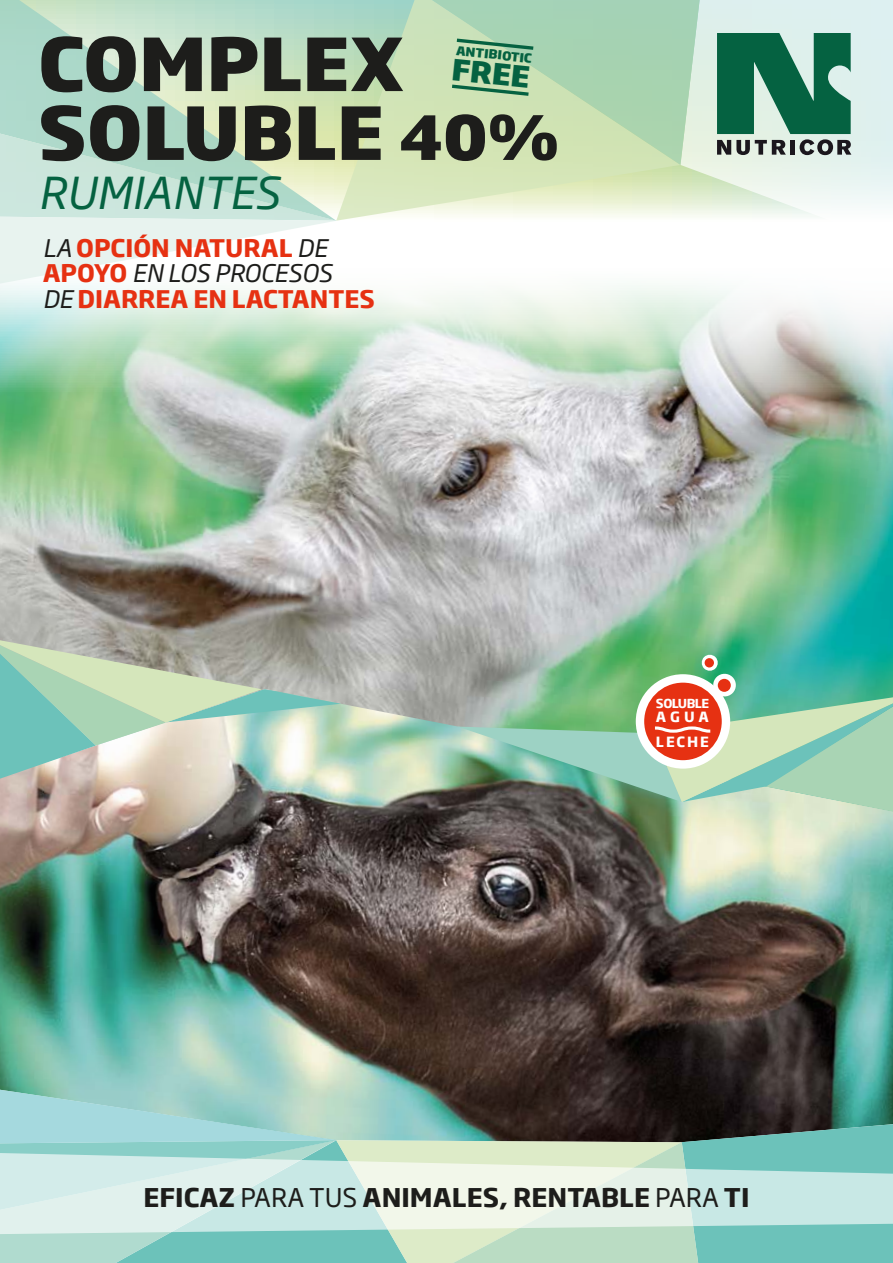
<style>
.page{position:relative;width:893px;height:1263px;background:#fff}
.page>*{position:absolute;margin:0;border:0;box-sizing:border-box;transform-origin:0 0}
.t1{font:800 72px/68.8px "Soho Gothic Pro";color:#1d1d1b}
.t2{font:italic 43.5px "Soho Gothic Pro";color:#056241}
.t3{font:800 28.95px "Soho Gothic Pro";color:#056241}
.t4{font:700 25.5px "Soho Gothic Pro";color:#1d1d1b}
.t5{font:700 24px/25.5px "Soho Gothic Pro";color:#e63112}
.t6{font:700 13.95px/24.2px "Soho Gothic Pro";letter-spacing:.14em;color:#fff}
.t7{font:700 12.3px "Soho Gothic Pro";letter-spacing:-.045em;color:#fff}
.t8{font:800 12.15px "Soho Gothic Pro";color:#056241}
.s1{font-size:60px}
.s2{font-weight:400;font-style:italic;color:#1d1d1b}
.s3{font-weight:400}
</style>
<div class="page">
<img style="left:0;top:811px;width:893px;height:277px">
<img style="left:0;top:454px;width:893px;height:357px">
<svg style="left:0;top:1088px;width:893px;height:175px;background:#7ca69d"></svg>
<svg style="left:0;top:1153px;width:893px;height:81px;background:#cfe9e1"></svg>
<svg style="left:0;top:640px;width:341px;height:139px;background:#b3cbb9"></svg>
<img style="left:0;top:285px;width:893px;height:169px">
<svg style="left:680px;top:0;width:213px;height:217px;background:#e3f1eb"></svg>
<svg style="left:0;top:0;width:336px;height:130px;background:#c0dfc7"></svg>
<svg style="left:0;top:130px;width:337px;height:156px"></svg>
<svg style="left:336px;top:0;width:344px;height:221px;background:#d7e8c4"></svg>
<svg style="left:399px;top:0;width:303px;height:165px;background:#bddcb5"></svg>
<svg style="left:717px;top:33px;width:134px;height:122px;background:#46866f"></svg>
<svg style="left:457px;top:39px;width:76px;height:11px"></svg>
<svg style="left:452px;top:85px;width:77px;height:11px"></svg>
<img style="left:457px;top:654px;width:436px;height:158px">
<h1 class="t1" style="left:38px;top:25px;width:523px">COMPLEX<br>SOLUBLE <span class="s1">40%</span></h1>
<h2 class="t2" style="left:38px;top:160px;width:243px">RUMIANTES</h2>
<p class="t8" style="left:457px;top:41px;width:78px;rotate:6deg">ANTIBIOTIC</p>
<p class="t3" style="left:454px;top:46px;width:80px;rotate:6deg">FREE</p>
<p class="t5" style="left:43px;top:234px;width:334px"><span class="s2">LA</span> OPCIÓN NATURAL <span class="s2">DE<br></span>APOYO <span class="s2">EN LOS PROCESOS<br>DE</span> DIARREA EN LACTANTES</p>
<p class="t7" style="left:656px;top:694px;width:55px">SOLUBLE</p>
<p class="t6" style="left:656px;top:704px;width:55px">AGUA<br>LECHE</p>
<p class="t4" style="left:143px;top:1177px;width:608px">EFICAZ <span class="s3">PARA TUS</span> ANIMALES, RENTABLE <span class="s3">PARA</span> TI</p>
</div>
